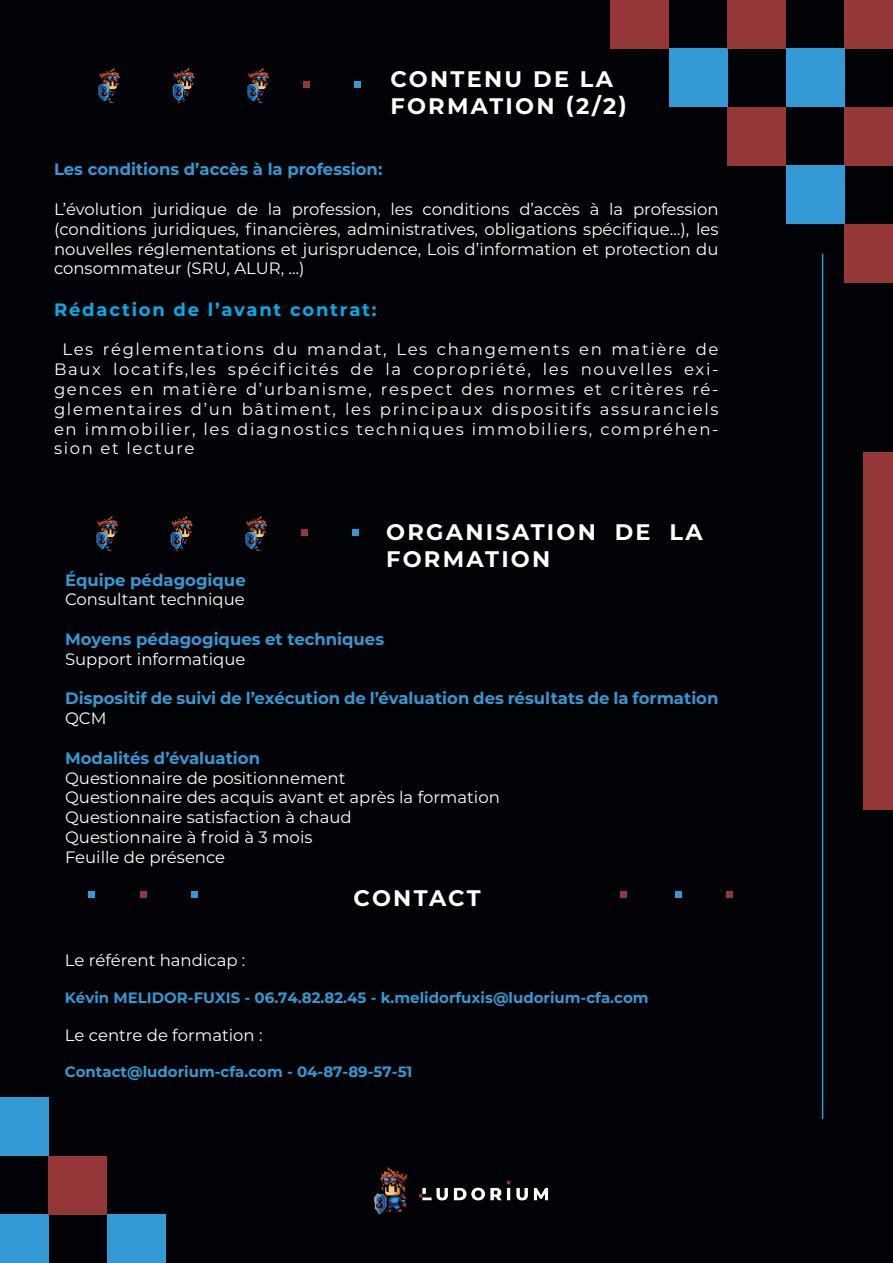
<style>
.page{position:relative;width:893px;height:1263px;background:#010205}
.page>*{position:absolute;margin:0;border:0;box-sizing:border-box;transform-origin:0 0}
.t1{font:700 22.5px/27px "Montserrat";letter-spacing:.1em;color:#fff}
.t2{font:700 18px "Montserrat";letter-spacing:.1em;color:#00aeef}
.t3{font:16.5px/19.8px "Montserrat";color:#fff;text-align:justify}
.t4{font:700 16.5px "Montserrat";color:#339ad5}
.t5{font:700 15px "Montserrat";color:#339ad5}
</style>
<div class="page">
<div style="left:727px;top:107px;width:59px;height:59px;background:#953639"></div>
<div style="left:845px;top:107px;width:48px;height:59px;background:#953639"></div>
<div style="left:845px;top:0;width:48px;height:48px;background:#953639"></div>
<div style="left:845px;top:224px;width:48px;height:59px;background:#953639"></div>
<div style="left:669px;top:48px;width:58px;height:59px;background:#339ad5"></div>
<div style="left:786px;top:48px;width:59px;height:59px;background:#339ad5"></div>
<div style="left:786px;top:166px;width:59px;height:58px;background:#339ad5"></div>
<div style="left:610px;top:0;width:59px;height:48px;background:#953639"></div>
<div style="left:727px;top:0;width:59px;height:48px;background:#953639"></div>
<div style="left:354px;top:81px;width:7px;height:6px;background:#339ad5"></div>
<div style="left:352px;top:529px;width:7px;height:7px;background:#339ad5"></div>
<div style="left:303px;top:81px;width:7px;height:6px;background:#953639"></div>
<div style="left:301px;top:529px;width:7px;height:7px;background:#953639"></div>
<img style="left:172px;top:68px;width:23px;height:36px">
<img style="left:170px;top:516px;width:23px;height:36px">
<img style="left:247px;top:68px;width:22px;height:36px">
<img style="left:245px;top:516px;width:22px;height:36px">
<img style="left:98px;top:68px;width:22px;height:36px">
<img style="left:96px;top:516px;width:22px;height:36px">
<div style="left:864px;top:453px;width:29px;height:357px;background:#953639"></div>
<hr style="left:822px;top:254px;width:1px;height:865px;background:#339ad5">
<div style="left:191px;top:891px;width:6px;height:7px;background:#339ad5"></div>
<div style="left:726px;top:891px;width:6px;height:7px;background:#953639"></div>
<div style="left:89px;top:891px;width:6px;height:7px;background:#339ad5"></div>
<div style="left:620px;top:891px;width:7px;height:7px;background:#953639"></div>
<div style="left:140px;top:891px;width:6px;height:7px;background:#953639"></div>
<div style="left:675px;top:891px;width:6px;height:7px;background:#339ad5"></div>
<img style="left:373px;top:1167px;width:176px;height:48px">
<div style="left:0;top:1097px;width:48px;height:59px;background:#339ad5"></div>
<div style="left:0;top:1215px;width:48px;height:48px;background:#339ad5"></div>
<div style="left:48px;top:1156px;width:59px;height:59px;background:#953639"></div>
<div style="left:107px;top:1215px;width:59px;height:48px;background:#339ad5"></div>
<p class="t1" style="left:391px;top:64px;width:238px">CONTENU DE LA<br>FORMATION (2/2)</p>
<p class="t4" style="left:54px;top:158px;width:330px">Les conditions d’accès à la profession:</p>
<p class="t3" style="left:54px;top:199px;width:666px">L’évolution juridique de la profession, les conditions d’accès à la profession (conditions juridiques, financières, administratives, obligations spécifique…), les nouvelles réglementations et jurisprudence, Lois d’information et protection du consommateur (SRU, ALUR, …)</p>
<p class="t2" style="left:54px;top:296px;width:324px">Rédaction de l’avant contrat:</p>
<p class="t3" style="left:54px;top:339px;width:666px;text-indent:8px">Les réglementations du mandat, Les changements en matière de Baux locatifs,les spécificités de la copropriété, les nouvelles exi&shy;gences en matière d’urbanisme, respect des normes et critères ré&shy;glementaires d’un bâtiment, les principaux dispositifs assuranciels en immobilier, les diagnostics techniques immobiliers, compréhen&shy;sion et lecture</p>
<p class="t1" style="left:386px;top:517px;width:318px">ORGANISATION DE LA<br>FORMATION</p>
<p class="t4" style="left:65px;top:568px;width:182px">Équipe pédagogique</p>
<p class="t3" style="left:65px;top:589px;width:181px">Consultant technique</p>
<p class="t4" style="left:65px;top:627px;width:321px">Moyens pédagogiques et techniques</p>
<p class="t3" style="left:65px;top:648px;width:182px">Support informatique</p>
<p class="t4" style="left:65px;top:687px;width:655px">Dispositif de suivi de l’exécution de l’évaluation des résultats de la formation</p>
<p class="t3" style="left:65px;top:708px;width:43px">QCM</p>
<p class="t4" style="left:65px;top:746px;width:197px">Modalités d’évaluation</p>
<p class="t3" style="left:65px;top:767px;width:282px">Questionnaire de positionnement</p>
<p class="t3" style="left:65px;top:787px;width:436px">Questionnaire des acquis avant et après la formation</p>
<p class="t3" style="left:65px;top:807px;width:288px">Questionnaire satisfaction à chaud</p>
<p class="t3" style="left:65px;top:827px;width:249px">Questionnaire à froid à 3 mois</p>
<p class="t3" style="left:65px;top:846px;width:162px">Feuille de présence</p>
<p class="t1" style="left:354px;top:883px;width:129px">CONTACT</p>
<p class="t3" style="left:65px;top:949px;width:182px">Le référent handicap :</p>
<p class="t5" style="left:65px;top:989px;width:585px">Kévin MELIDOR-FUXIS - 06.74.82.82.45 - k.melidorfuxis@ludorium-cfa.com</p>
<p class="t3" style="left:65px;top:1024px;width:199px">Le centre de formation :</p>
<p class="t5" style="left:65px;top:1063px;width:349px">Contact@ludorium-cfa.com - 04-87-89-57-51</p>
</div>
